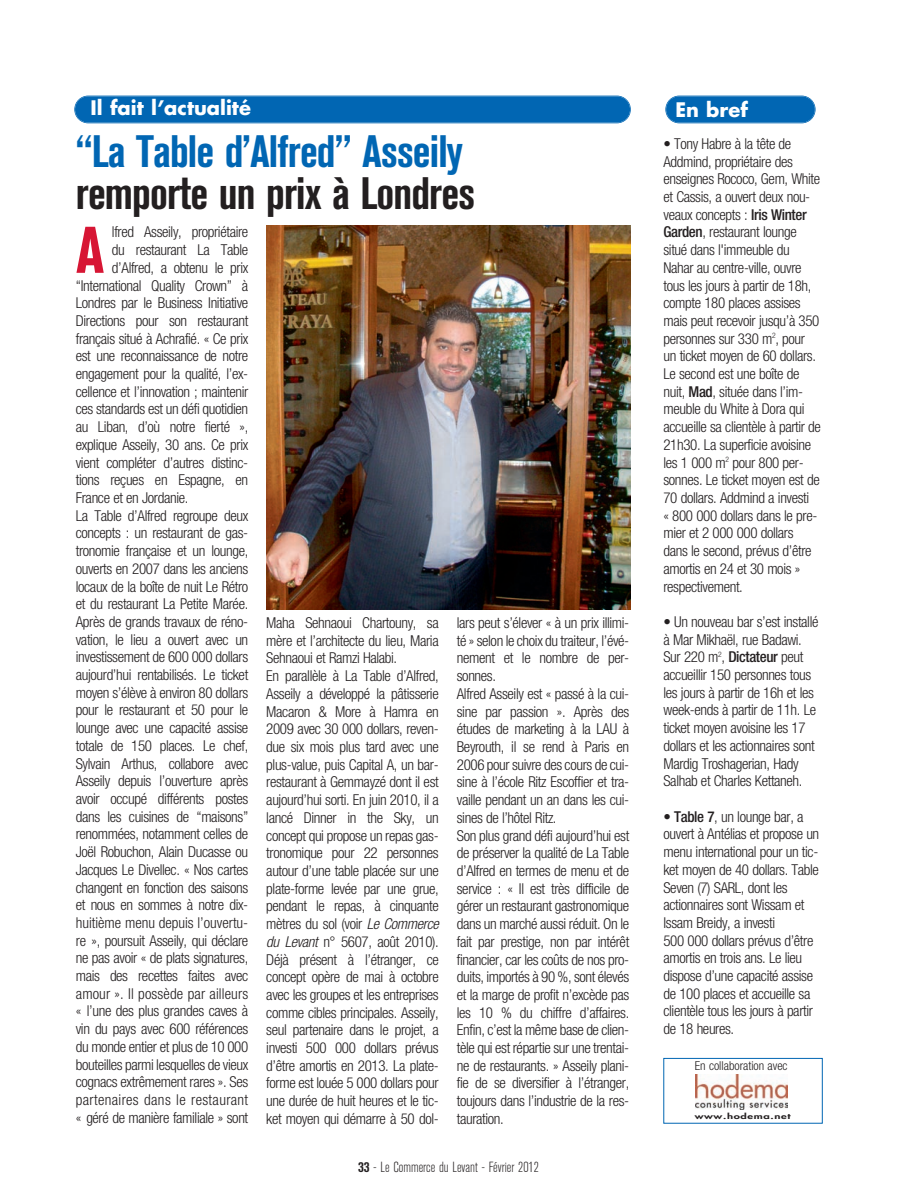
<style>
.page{position:relative;width:897px;height:1195px;background:#fff}
.page>*{position:absolute;margin:0;border:0;box-sizing:border-box;transform-origin:0 0}
.t1{font:700 condensed 65.25px "Akzidenz Grotesk BE";color:#d71634}
.t2{font:700 condensed 45px "Akzidenz Grotesk BE";letter-spacing:-.02em;color:#0166b3}
.t3{font:700 condensed 45px "Akzidenz Grotesk BE";letter-spacing:-.02em;color:#231f20}
.t4{font:700 19.5px "Futura";color:#fff}
.t5{font:300 condensed 15px/17.7px "Helvetica Neue";letter-spacing:-.025em;color:#231f20}
.t6{font:300 condensed 15px "Helvetica Neue";color:#231f20}
.t7{font:300 condensed 15px "Helvetica Neue";letter-spacing:.01em;color:#231f20}
.t8{font:300 condensed 15px "Helvetica Neue";letter-spacing:.025em;color:#231f20}
.t9{font:300 condensed 14.55px "Akzidenz Grotesk BE";color:#231f20}
.t10{font:300 condensed 12.3px "Helvetica Neue";color:#231f20}
.t11{font:800 7.5px "Futura";letter-spacing:.06em;color:#231f20;scale:1.5 1}
.s1{font-style:italic}
.s2{font-weight:700}
.s3{font-weight:500}
</style>
<div class="page">
<div style="left:666px;top:96px;width:149px;height:27px;background:#0166b3;border-radius:13px"></div>
<div style="left:665px;top:96px;width:151px;height:27px;border:2px solid #0166b3;border-radius:14px"></div>
<div style="left:75px;top:96px;width:555px;height:27px;background:#0166b3;border-radius:13px"></div>
<div style="left:74px;top:96px;width:557px;height:27px;border:2px solid #0166b3;border-radius:14px"></div>
<img style="left:266px;top:225px;width:365px;height:385px">
<div style="left:663px;top:1058px;width:160px;height:65px;border:1px solid #0166b3"></div>
<img style="left:695px;top:1074px;width:93px;height:35px">
<h3 class="t4" style="left:91px;top:99px;width:162px">Il fait l’actualité</h3>
<h2 class="t2" style="left:76px;top:136px;width:388px">“La Table d’Alfred” Asseily</h2>
<h2 class="t3" style="left:76px;top:178px;width:401px">remporte un prix à Londres</h2>
<h1 class="t1" style="left:76px;top:227px;width:30px">A</h1>
<p class="t5" style="left:112px;top:224px;width:138px">lfred Asseily, propriétaire</p>
<p class="t5" style="left:112px;top:242px;width:138px">du restaurant La Table</p>
<p class="t5" style="left:112px;top:260px;width:138px">d’Alfred, a obtenu le prix</p>
<p class="t5" style="left:76px;top:278px;width:174px">“International Quality Crown” à</p>
<p class="t5" style="left:76px;top:295px;width:174px">Londres par le Business Initiative</p>
<p class="t5" style="left:76px;top:313px;width:174px">Directions pour son restaurant</p>
<p class="t5" style="left:76px;top:331px;width:174px">français situé à Achrafié. « Ce prix</p>
<p class="t5" style="left:76px;top:348px;width:174px">est une reconnaissance de notre</p>
<p class="t5" style="left:76px;top:366px;width:174px">engagement pour la qualité, l’ex-</p>
<p class="t5" style="left:76px;top:384px;width:174px">cellence et l’innovation ; maintenir</p>
<p class="t5" style="left:76px;top:401px;width:174px">ces standards est un défi quotidien</p>
<p class="t5" style="left:76px;top:419px;width:174px">au Liban, d’où notre fierté »,</p>
<p class="t5" style="left:76px;top:437px;width:174px">explique Asseily, 30 ans. Ce prix</p>
<p class="t5" style="left:76px;top:455px;width:174px">vient compléter d’autres distinc-</p>
<p class="t5" style="left:76px;top:472px;width:174px">tions reçues en Espagne, en</p>
<p class="t5" style="left:76px;top:490px;width:114px">France et en Jordanie.</p>
<p class="t5" style="left:76px;top:508px;width:174px">La Table d’Alfred regroupe deux</p>
<p class="t5" style="left:76px;top:525px;width:174px">concepts : un restaurant de gas-</p>
<p class="t5" style="left:76px;top:543px;width:174px">tronomie française et un lounge,</p>
<p class="t5" style="left:76px;top:561px;width:174px">ouverts en 2007 dans les anciens</p>
<p class="t5" style="left:76px;top:578px;width:174px">locaux de la boîte de nuit Le Rétro</p>
<p class="t5" style="left:76px;top:596px;width:174px">et du restaurant La Petite Marée.</p>
<p class="t5" style="left:76px;top:614px;width:174px">Après de grands travaux de réno-</p>
<p class="t5" style="left:76px;top:632px;width:174px">vation, le lieu a ouvert avec un</p>
<p class="t5" style="left:76px;top:649px;width:174px">investissement de 600 000 dollars</p>
<p class="t5" style="left:76px;top:667px;width:174px">aujourd’hui rentabilisés. Le ticket</p>
<p class="t5" style="left:76px;top:685px;width:174px">moyen s’élève à environ 80 dollars</p>
<p class="t5" style="left:76px;top:702px;width:174px">pour le restaurant et 50 pour le</p>
<p class="t5" style="left:76px;top:720px;width:174px">lounge avec une capacité assise</p>
<p class="t5" style="left:76px;top:738px;width:174px">totale de 150 places. Le chef,</p>
<p class="t5" style="left:76px;top:755px;width:174px">Sylvain Arthus, collabore avec</p>
<p class="t5" style="left:76px;top:773px;width:174px">Asseily depuis l’ouverture après</p>
<p class="t5" style="left:76px;top:791px;width:174px">avoir occupé différents postes</p>
<p class="t5" style="left:76px;top:809px;width:174px">dans les cuisines de “maisons”</p>
<p class="t5" style="left:76px;top:826px;width:174px">renommées, notamment celles de</p>
<p class="t5" style="left:76px;top:844px;width:174px">Joël Robuchon, Alain Ducasse ou</p>
<p class="t5" style="left:76px;top:862px;width:174px">Jacques Le Divellec. « Nos cartes</p>
<p class="t5" style="left:76px;top:879px;width:174px">changent en fonction des saisons</p>
<p class="t5" style="left:76px;top:897px;width:174px">et nous en sommes à notre dix-</p>
<p class="t6" style="left:76px;top:917px;width:174px">huitième menu depuis l’ouvertu-</p>
<p class="t5" style="left:76px;top:932px;width:174px">re », poursuit Asseily, qui déclare</p>
<p class="t5" style="left:76px;top:950px;width:174px">ne pas avoir « de plats signatures,</p>
<p class="t5" style="left:76px;top:968px;width:174px">mais des recettes faites avec</p>
<p class="t7" style="left:76px;top:988px;width:174px">amour ». Il possède par ailleurs</p>
<p class="t5" style="left:76px;top:1003px;width:174px">« l’une des plus grandes caves à</p>
<p class="t5" style="left:76px;top:1021px;width:174px">vin du pays avec 600 références</p>
<p class="t5" style="left:76px;top:1039px;width:174px">du monde entier et plus de 10 000</p>
<p class="t5" style="left:76px;top:1056px;width:174px">bouteilles parmi lesquelles de vieux</p>
<p class="t5" style="left:76px;top:1074px;width:174px">cognacs extrêmement rares ». Ses</p>
<p class="t8" style="left:76px;top:1094px;width:174px">partenaires dans le restaurant</p>
<p class="t5" style="left:76px;top:1109px;width:174px">« géré de manière familiale » sont</p>
<p class="t5" style="left:266px;top:615px;width:177px">Maha Sehnaoui Chartouny, sa mère et l’architecte du lieu, Maria<br>Sehnaoui et Ramzi Halabi.<br>En parallèle à La Table d’Alfred,<br>Asseily a développé la pâtisserie<br>Macaron &amp; More à Hamra en<br>2009 avec 30 000 dollars, reven&shy;due six mois plus tard avec une plus-value, puis Capital A, un bar&shy;restaurant à Gemmayzé dont il est aujourd’hui sorti. En juin 2010, il a lancé Dinner in the Sky, un concept qui propose un repas gas&shy;tronomique pour 22 personnes autour d’une table placée sur une plate-forme levée par une grue, pendant le repas, à cinquante mètres du sol (voir <span class="s1">Le Commerce du Levant</span> n° 5607, août 2010).<br>Déjà présent à l’étranger, ce concept opère de mai à octobre avec les groupes et les entreprises comme cibles principales. Asseily, seul partenaire dans le projet, a investi 500 000 dollars prévus d’être amortis en 2013. La plate&shy;forme est louée 5 000 dollars pour une durée de huit heures et le tic&shy;ket moyen qui démarre à 50 dol-</p>
<p class="t5" style="left:457px;top:615px;width:174px">lars peut s’élever « à un prix illimi&shy;té » selon le choix du traiteur, l’évé&shy;nement et le nombre de per&shy;sonnes.<br>Alfred Asseily est « passé à la cui&shy;sine par passion ». Après des études de marketing à la LAU à<br>Beyrouth, il se rend à Paris en<br>2006 pour suivre des cours de cui&shy;sine à l’école Ritz Escoffier et tra&shy;vaille pendant un an dans les cui&shy;sines de l’hôtel Ritz.<br>Son plus grand défi aujourd’hui est de préserver la qualité de La Table d’Alfred en termes de menu et de service : « Il est très difficile de gérer un restaurant gastronomique dans un marché aussi réduit. On le fait par prestige, non par intérêt financier, car les coûts de nos pro&shy;duits, importés à 90 %, sont élevés et la marge de profit n’excède pas les 10 % du chiffre d’affaires.<br>Enfin, c’est la même base de clien&shy;tèle qui est répartie sur une trentai&shy;ne de restaurants. » Asseily plani&shy;fie de se diversifier à l’étranger, toujours dans l’industrie de la res&shy;tauration.</p>
<p class="t9" style="left:358px;top:1161px;width:182px"><span class="s2">33</span> - Le Commerce du Levant - Février 2012</p>
<h3 class="t4" style="left:675px;top:101px;width:74px">En bref</h3>
<p class="t5" style="left:663px;top:136px;width:159px">• Tony Habre à la tête de<br>Addmind, propriétaire des enseignes Rococo, Gem, White et Cassis, a ouvert deux nou&shy;veaux concepts : <span class="s3">Iris Winter<br>Garden</span>, restaurant lounge situé dans l'immeuble du<br>Nahar au centre-ville, ouvre tous les jours à partir de 18h, compte 180 places assises mais peut recevoir jusqu’à 350 personnes sur 330 m<sup>2</sup>, pour un ticket moyen de 60 dollars.<br>Le second est une boîte de nuit, <span class="s3">Mad</span>, située dans l’im&shy;meuble du White à Dora qui accueille sa clientèle à partir de<br>21h30. La superficie avoisine les 1 000 m<sup>2</sup> pour 800 per&shy;sonnes. Le ticket moyen est de<br>70 dollars. Addmind a investi<br>« 800 000 dollars dans le pre&shy;mier et 2 000 000 dollars dans le second, prévus d’être amortis en 24 et 30 mois » respectivement.</p>
<p class="t5" style="left:663px;top:614px;width:156px">• Un nouveau bar s’est installé à Mar Mikhaël, rue Badawi.<br>Sur 220 m<sup>2</sup>, <span class="s3">Dictateur</span> peut accueillir 150 personnes tous les jours à partir de 16h et les week-ends à partir de 11h. Le ticket moyen avoisine les 17 dollars et les actionnaires sont<br>Mardig Troshagerian, Hady<br>Salhab et Charles Kettaneh.</p>
<p class="t5" style="left:663px;top:809px;width:157px">• <span class="s3">Table 7</span>, un lounge bar, a ouvert à Antélias et propose un menu international pour un tic&shy;ket moyen de 40 dollars. Table<br>Seven (7) SARL, dont les actionnaires sont Wissam et<br>Issam Breidy, a investi<br>500 000 dollars prévus d’être amortis en trois ans. Le lieu dispose d’une capacité assise de 100 places et accueille sa clientèle tous les jours à partir de 18 heures.</p>
<p class="t10" style="left:695px;top:1061px;width:94px">En collaboration avec</p>
<p class="t11" style="left:695px;top:1112px;width:65px">www.hodema.net</p>
</div>
